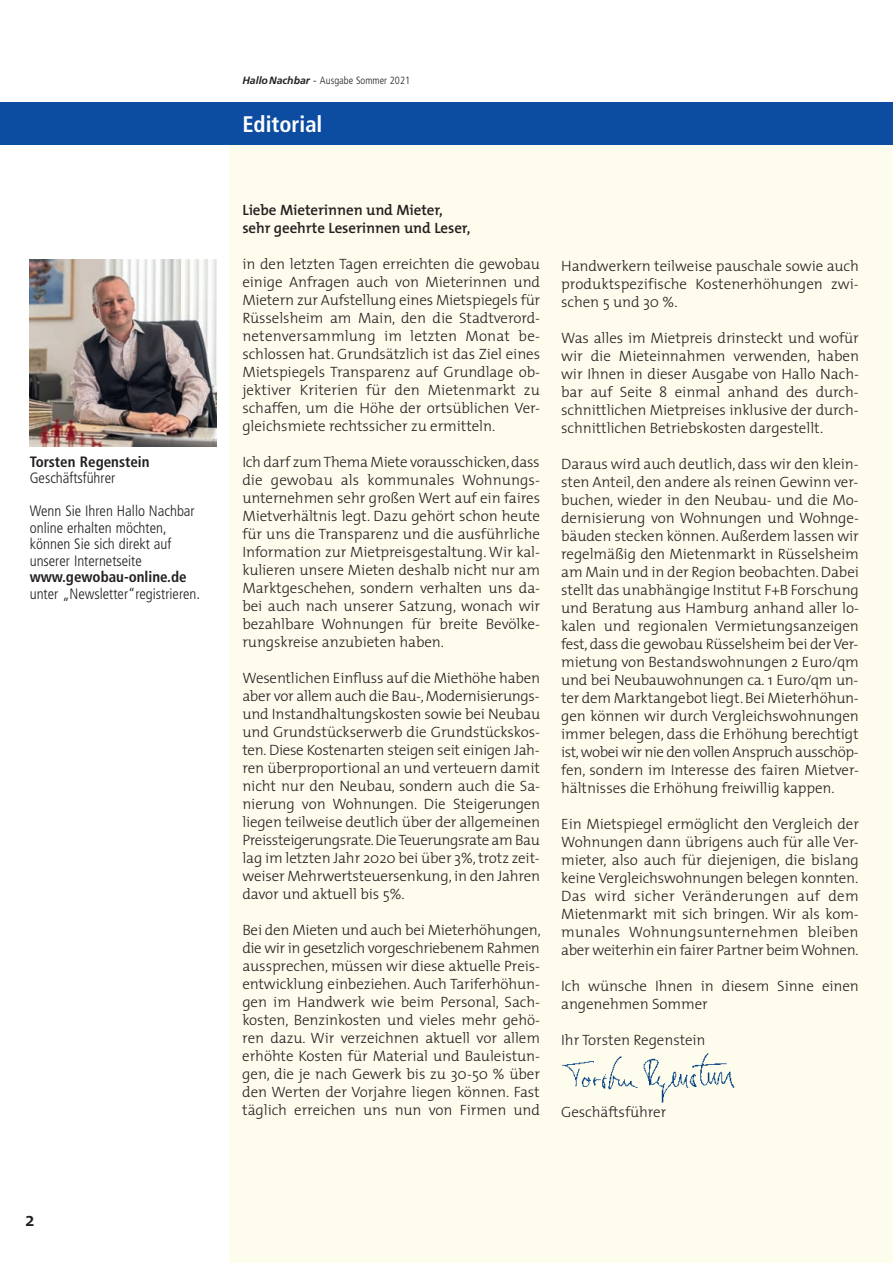
<style>
.page{position:relative;width:893px;height:1263px;background:#fff}
.page>*{position:absolute;margin:0;border:0;box-sizing:border-box;transform-origin:0 0}
.t1{font:700 condensed 22.5px "Frutiger";color:#fff}
.t2{font:600 19.5px "The Mix";color:#231f20}
.t3{font:300 15px/18px "The Mix";letter-spacing:-.005em;color:#231f20;text-align:justify}
.t4{font:300 condensed 15px/16.5px "Frutiger";color:#231f20}
.t5{font:600 15px/18px "The Mix";letter-spacing:-.005em;color:#231f20}
.t6{font:700 condensed 15px "Frutiger";color:#231f20}
.t7{font:300 condensed 10.5px "Frutiger";color:#231f20}
.s1{font-weight:700;font-style:italic;font-stretch:normal}
.s2{font-stretch:normal}
</style>
<div class="page">
<div style="left:230px;top:145px;width:663px;height:1118px;background:#fefced"></div>
<div style="left:0;top:102px;width:893px;height:43px;background:#0d4da1"></div>
<img style="left:562px;top:1053px;width:173px;height:50px">
<img style="left:30px;top:259px;width:187px;height:187px">
<p class="t6" style="left:30px;top:456px;width:121px">Torsten Regenstein</p>
<p class="t4" style="left:30px;top:471px;width:87px">Geschäftsführer</p>
<p class="t4" style="left:30px;top:504px;width:167px">Wenn Sie Ihren Hallo Nachbar online erhalten möchten, können Sie sich direkt auf unserer Internetseite</p>
<p class="t6" style="left:30px;top:571px;width:158px">www.gewobau-online.de</p>
<p class="t4" style="left:30px;top:587px;width:172px">unter „Newsletter“registrieren.</p>
<h2 class="t2" style="left:25px;top:1203px;width:11px">2</h2>
<p class="t7" style="left:242px;top:77px;width:169px"><span class="s1">HalloNachbar</span> <span class="s2">-</span> Ausgabe Sommer 2021</p>
<h1 class="t1" style="left:242px;top:115px;width:82px">Editorial</h1>
<p class="t5" style="left:242px;top:201px;width:229px">Liebe Mieterinnen und Mieter, sehr geehrte Leserinnen und Leser,</p>
<p class="t3" style="left:242px;top:255px;width:299px">in den letzten Tagen erreichten die gewobau einige Anfragen auch von Mieterinnen und Mietern zur Aufstellung eines Mietspiegels für Rüsselsheim am Main, den die Stadtverord&shy;netenversammlung im letzten Monat be&shy;schlossen hat. Grundsätzlich ist das Ziel eines Mietspiegels Transparenz auf Grundlage ob&shy;jektiver Kriterien für den Mietenmarkt zu schaffen, um die Höhe der ortsüblichen Ver&shy;gleichsmiete rechtssicher zu ermitteln.</p>
<p class="t3" style="left:242px;top:453px;width:299px">Ich darf zum Thema Miete vorausschicken, dass die gewobau als kommunales Wohnungs&shy;unternehmen sehr großen Wert auf ein faires Mietverhältnis legt. Dazu gehört schon heute für uns die Transparenz und die ausführliche Information zur Mietpreisgestaltung. Wir kal&shy;kulieren unsere Mieten deshalb nicht nur am Marktgeschehen, sondern verhalten uns da&shy;bei auch nach unserer Satzung, wonach wir bezahlbare Wohnungen für breite Bevölke&shy;rungskreise anzubieten haben.</p>
<p class="t3" style="left:242px;top:669px;width:299px">Wesentlichen Einfluss auf die Miethöhe haben aber vor allem auch die Bau-, Modernisierungs&shy;und Instandhaltungskosten sowie bei Neubau und Grundstückserwerb die Grundstückskos&shy;ten. Diese Kostenarten steigen seit einigen Jah&shy;ren überproportional an und verteuern damit nicht nur den Neubau, sondern auch die Sa&shy;nierung von Wohnungen. Die Steigerungen liegen teilweise deutlich über der allgemeinen Preissteigerungsrate. Die Teuerungsrate am Bau lag im letzten Jahr 2020 bei über 3%, trotz zeit&shy;weiser Mehrwertsteuersenkung, in den Jahren davor und aktuell bis 5%.</p>
<p class="t3" style="left:242px;top:921px;width:300px">Bei den Mieten und auch bei Mieterhöhungen, die wir in gesetzlich vorgeschriebenem Rahmen aussprechen, müssen wir diese aktuelle Preis&shy;entwicklung einbeziehen. Auch Tariferhöhun&shy;gen im Handwerk wie beim Personal, Sach&shy;kosten, Benzinkosten und vieles mehr gehö&shy;ren dazu. Wir verzeichnen aktuell vor allem erhöhte Kosten für Material und Bauleistun&shy;gen, die je nach Gewerk bis zu 30-50 % über den Werten der Vorjahre liegen können. Fast täglich erreichen uns nun von Firmen und</p>
<p class="t3" style="left:561px;top:256px;width:299px">Handwerkern teilweise pauschale sowie auch produktspezifische Kostenerhöhungen zwi&shy;schen 5 und 30 %.</p>
<p class="t3" style="left:561px;top:328px;width:299px">Was alles im Mietpreis drinsteckt und wofür wir die Mieteinnahmen verwenden, haben wir Ihnen in dieser Ausgabe von Hallo Nach&shy;bar auf Seite 8 einmal anhand des durch&shy;schnittlichen Mietpreises inklusive der durch&shy;schnittlichen Betriebskosten dargestellt.</p>
<p class="t3" style="left:561px;top:454px;width:299px">Daraus wird auch deutlich, dass wir den klein&shy;sten Anteil, den andere als reinen Gewinn ver&shy;buchen, wieder in den Neubau- und die Mo&shy;dernisierung von Wohnungen und Wohnge&shy;bäuden stecken können. Außerdem lassen wir regelmäßig den Mietenmarkt in Rüsselsheim am Main und in der Region beobachten. Dabei stellt das unabhängige Institut F+B Forschung und Beratung aus Hamburg anhand aller lo&shy;kalen und regionalen Vermietungsanzeigen fest, dass die gewobau Rüsselsheim bei der Ver&shy;mietung von Bestandswohnungen 2 Euro/qm und bei Neubauwohnungen ca. 1 Euro/qm un&shy;ter dem Marktangebot liegt. Bei Mieterhöhun&shy;gen können wir durch Vergleichswohnungen immer belegen, dass die Erhöhung berechtigt ist, wobei wir nie den vollen Anspruch ausschöp&shy;fen, sondern im Interesse des fairen Mietver&shy;hältnisses die Erhöhung freiwillig kappen.</p>
<p class="t3" style="left:561px;top:814px;width:299px">Ein Mietspiegel ermöglicht den Vergleich der Wohnungen dann übrigens auch für alle Ver&shy;mieter, also auch für diejenigen, die bislang keine Vergleichswohnungen belegen konnten.<br>Das wird sicher Veränderungen auf dem Mietenmarkt mit sich bringen. Wir als kom&shy;munales Wohnungsunternehmen bleiben aber weiterhin ein fairer Partner beim Wohnen.</p>
<p class="t3" style="left:561px;top:976px;width:299px">Ich wünsche Ihnen in diesem Sinne einen angenehmen Sommer</p>
<p class="t3" style="left:561px;top:1030px;width:146px">Ihr Torsten Regenstein</p>
<p class="t3" style="left:561px;top:1102px;width:107px">Geschäftsführer</p>
</div>
